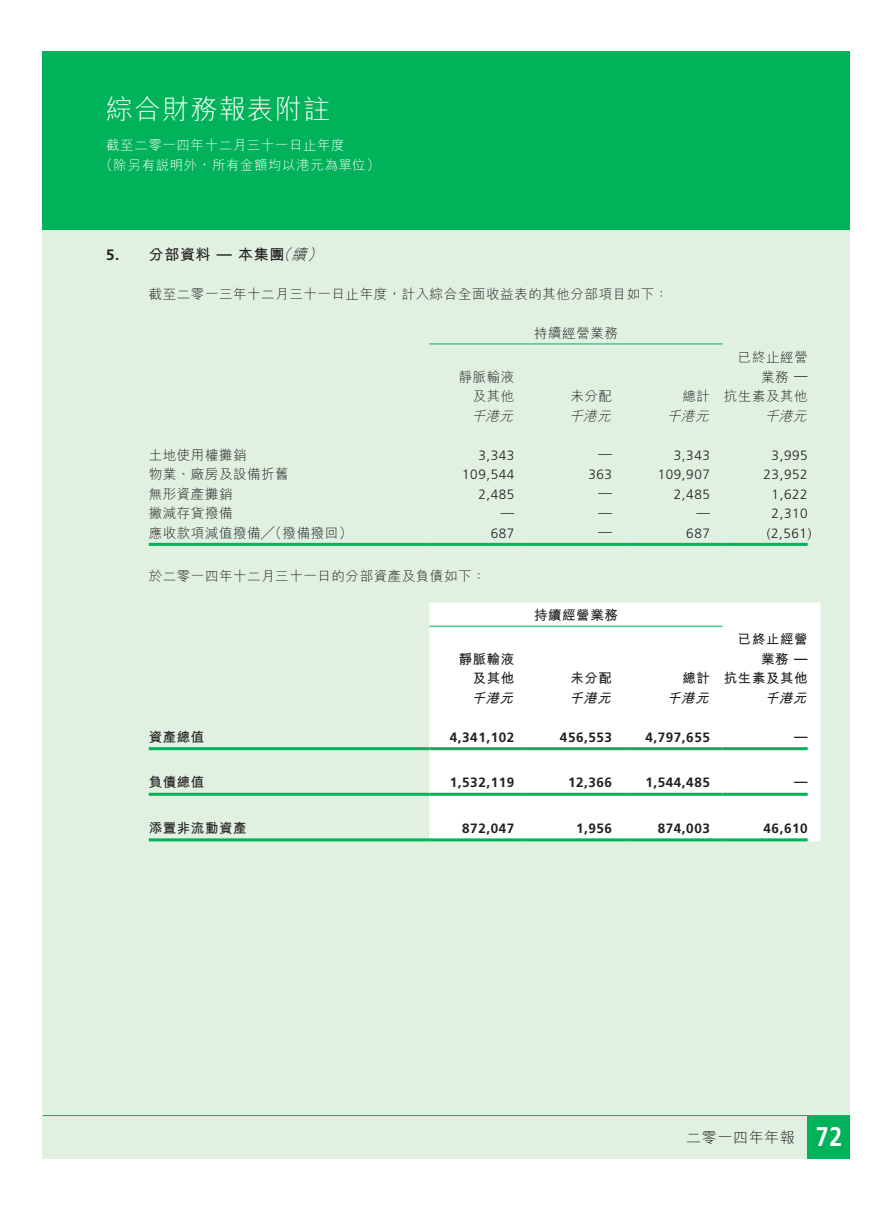
<style>
.page{position:relative;width:893px;height:1212px;background:#fff}
.page>*{position:absolute;margin:0;border:0;box-sizing:border-box;transform-origin:0 0}
.t1{font:27px "M Hei HK Light E Ten B5 H";letter-spacing:.04em;color:#fff}
.t2{font:15px "M Hei HK Bold E Ten B5 H";letter-spacing:.04em;color:#231f20}
.t3{font:15px "M Hei HK Light E Ten B5 H";letter-spacing:.04em;color:#231f20}
.t4{font:13.5px/19.5px "M Hei HK Light E Ten B5 H";letter-spacing:.04em;color:#231f20;text-align:right}
.t5{font:300 13.5px "Frutiger LT Std";letter-spacing:.04em;color:#231f20}
.t6{font:700 13.5px "Frutiger LT Std";letter-spacing:.04em;color:#231f20}
.t7{font:13.5px/19.5px "M Hei HK Bold E Ten B5 H";letter-spacing:.04em;color:#231f20;text-align:right}
.t8{font:13.5px/19.5px "M Hei HK Light E Ten B5 H";letter-spacing:.04em;color:#fff}
.t9{font:italic 13.5px "M Hei HK Light E Ten B5 H";color:#231f20}
.t10{font:italic 13.5px "M Hei HK Bold E Ten B5 H";color:#231f20}
.s1{font-family:"Frutiger LT Std";font-weight:700}
.s2{font-family:"M Hei HK Light E Ten B5 H";font-style:italic}
.s3{font-family:"Frutiger LT Std";font-weight:300}
.s4{font-family:"Frutiger LT Std";font-weight:700;font-size:27px;color:#fff}
</style>
<div class="page">
<div style="left:43px;top:230px;width:807px;height:928px;background:#e0f0e1"></div>
<div style="left:43px;top:51px;width:807px;height:179px;background:#00b259"></div>
<div style="left:808px;top:1116px;width:42px;height:42px;background:#00b259"></div>
<hr style="left:43px;top:1115px;width:807px;height:1px;background:#00b259">
<hr style="left:429px;top:344px;width:294px;height:1px;background:#00b259">
<hr style="left:149px;top:543px;width:280px;height:3px;background:#00b259">
<hr style="left:429px;top:543px;width:98px;height:3px;background:#00b259">
<hr style="left:527px;top:543px;width:98px;height:3px;background:#00b259">
<hr style="left:625px;top:543px;width:98px;height:3px;background:#00b259">
<hr style="left:723px;top:543px;width:85px;height:3px;background:#00b259">
<div style="left:429px;top:603px;width:391px;height:238px;background:#fff"></div>
<hr style="left:429px;top:626px;width:294px;height:1px;background:#00b259">
<hr style="left:149px;top:747px;width:280px;height:3px;background:#00b259">
<hr style="left:429px;top:747px;width:98px;height:3px;background:#00b259">
<hr style="left:527px;top:747px;width:98px;height:3px;background:#00b259">
<hr style="left:625px;top:747px;width:98px;height:3px;background:#00b259">
<hr style="left:723px;top:747px;width:85px;height:3px;background:#00b259">
<hr style="left:149px;top:793px;width:280px;height:3px;background:#00b259">
<hr style="left:429px;top:793px;width:98px;height:3px;background:#00b259">
<hr style="left:527px;top:793px;width:98px;height:3px;background:#00b259">
<hr style="left:625px;top:793px;width:98px;height:3px;background:#00b259">
<hr style="left:723px;top:793px;width:85px;height:3px;background:#00b259">
<hr style="left:149px;top:838px;width:280px;height:3px;background:#00b259">
<hr style="left:429px;top:838px;width:98px;height:3px;background:#00b259">
<hr style="left:527px;top:838px;width:98px;height:3px;background:#00b259">
<hr style="left:625px;top:838px;width:98px;height:3px;background:#00b259">
<hr style="left:723px;top:838px;width:85px;height:3px;background:#00b259">
<h1 class="t1" style="left:106px;top:98px;width:225px">綜合財務報表附註</h1>
<p class="t8" style="left:100px;top:137px;width:282px;text-indent:7px">截至二零一四年十二月三十一日止年度<br>（除另有說明外，所有金額均以港元為單位）</p>
<p class="t2" style="left:106px;top:249px;width:221px"><span class="s1">5.</span> 分部資料 <span class="s1">—</span> 本集團<span class="s2">（續）</span></p>
<p class="t4" style="left:149px;top:286px;width:521px">截至二零一三年十二月三十一日止年度，計入綜合全面收益表的其他分部項目如下：</p>
<p class="t4" style="left:534px;top:325px;width:85px">持續經營業務</p>
<p class="t4" style="left:459px;top:369px;width:57px">靜脈輸液及其他</p>
<p class="t4" style="left:570px;top:388px;width:43px">未分配</p>
<p class="t4" style="left:682px;top:388px;width:29px">總計</p>
<p class="t4" style="left:724px;top:349px;width:85px">已終止經營業務 <span class="s3">—<br></span>抗生素及其他</p>
<p class="t9" style="left:471px;top:410px;width:47px">千港元</p>
<p class="t9" style="left:569px;top:410px;width:47px">千港元</p>
<p class="t9" style="left:667px;top:410px;width:47px">千港元</p>
<p class="t9" style="left:765px;top:410px;width:47px">千港元</p>
<p class="t4" style="left:149px;top:447px;width:99px">土地使用權攤銷</p>
<p class="t5" style="left:478px;top:449px;width:38px">3,343</p>
<p class="t5" style="left:599px;top:448px;width:15px">—</p>
<p class="t5" style="left:674px;top:449px;width:38px">3,343</p>
<p class="t5" style="left:772px;top:449px;width:38px">3,995</p>
<p class="t4" style="left:149px;top:466px;width:142px">物業、廠房及設備折舊</p>
<p class="t5" style="left:462px;top:469px;width:54px">109,544</p>
<p class="t5" style="left:588px;top:469px;width:25px">363</p>
<p class="t5" style="left:658px;top:469px;width:54px">109,907</p>
<p class="t5" style="left:763px;top:469px;width:46px">23,952</p>
<p class="t4" style="left:149px;top:486px;width:85px">無形資產攤銷</p>
<p class="t5" style="left:478px;top:488px;width:38px">2,485</p>
<p class="t5" style="left:599px;top:487px;width:15px">—</p>
<p class="t5" style="left:674px;top:488px;width:38px">2,485</p>
<p class="t5" style="left:772px;top:488px;width:38px">1,622</p>
<p class="t4" style="left:149px;top:505px;width:85px">撇減存貨撥備</p>
<p class="t5" style="left:501px;top:506px;width:15px">—</p>
<p class="t5" style="left:599px;top:506px;width:15px">—</p>
<p class="t5" style="left:696px;top:506px;width:15px">—</p>
<p class="t5" style="left:772px;top:508px;width:38px">2,310</p>
<p class="t4" style="left:149px;top:525px;width:205px">應收款項減值撥備╱（撥備撥回）</p>
<p class="t5" style="left:491px;top:527px;width:25px">687</p>
<p class="t5" style="left:599px;top:526px;width:15px">—</p>
<p class="t5" style="left:686px;top:527px;width:25px">687</p>
<p class="t5" style="left:767px;top:527px;width:46px">(2,561)</p>
<p class="t4" style="left:149px;top:568px;width:338px">於二零一四年十二月三十一日的分部資產及負債如下：</p>
<p class="t7" style="left:534px;top:607px;width:85px">持續經營業務</p>
<p class="t7" style="left:459px;top:651px;width:57px">靜脈輸液及其他</p>
<p class="t7" style="left:724px;top:631px;width:85px">已終止經營業務 <span class="s1">—<br></span>抗生素及其他</p>
<p class="t7" style="left:570px;top:670px;width:43px">未分配</p>
<p class="t7" style="left:682px;top:670px;width:29px">總計</p>
<p class="t10" style="left:471px;top:693px;width:47px">千港元</p>
<p class="t10" style="left:569px;top:693px;width:47px">千港元</p>
<p class="t10" style="left:667px;top:693px;width:47px">千港元</p>
<p class="t10" style="left:765px;top:693px;width:47px">千港元</p>
<p class="t7" style="left:149px;top:729px;width:57px">資產總值</p>
<p class="t6" style="left:450px;top:729px;width:66px">4,341,102</p>
<p class="t6" style="left:560px;top:729px;width:54px">456,553</p>
<p class="t6" style="left:645px;top:729px;width:66px">4,797,655</p>
<p class="t6" style="left:794px;top:728px;width:15px">—</p>
<p class="t7" style="left:149px;top:774px;width:57px">負債總值</p>
<p class="t6" style="left:450px;top:775px;width:66px">1,532,119</p>
<p class="t6" style="left:568px;top:775px;width:46px">12,366</p>
<p class="t6" style="left:645px;top:775px;width:66px">1,544,485</p>
<p class="t6" style="left:794px;top:774px;width:15px">—</p>
<p class="t7" style="left:149px;top:820px;width:99px">添置非流動資產</p>
<p class="t6" style="left:462px;top:820px;width:54px">872,047</p>
<p class="t6" style="left:576px;top:820px;width:38px">1,956</p>
<p class="t6" style="left:658px;top:820px;width:54px">874,003</p>
<p class="t6" style="left:763px;top:820px;width:46px">46,610</p>
<p class="t3" style="left:686px;top:1132px;width:157px">二零一四年年報 <span class="s4">72</span></p>
</div>
